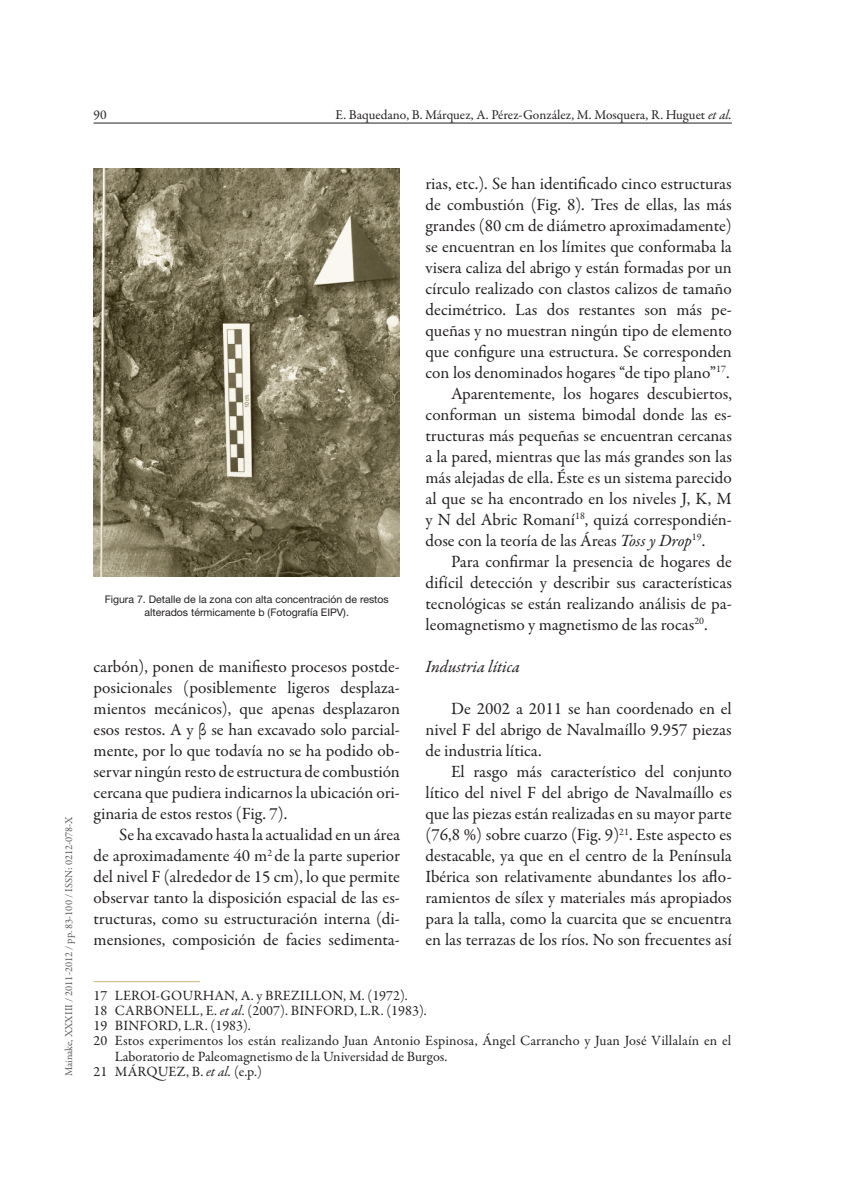
<style>
.page{position:relative;width:851px;height:1191px;background:#fff}
.page>*{position:absolute;margin:0;border:0;box-sizing:border-box;transform-origin:0 0}
.t1{font:17.25px/21px "Garamond Premr Pro";color:#231f20;text-align:justify}
.t2{font:italic 17.25px "Garamond Premr Pro";color:#231f20}
.t3{font:14.25px "Garamond Premr Pro";letter-spacing:.01em;color:#231f20}
.t4{font:13.5px "Garamond Premr Pro";color:#231f20}
.t5{font:10.5px/12.6px "Helvetica Neue LT Std";color:#231f20;text-align:center}
.t6{font:10.5px "Garamond Premr Pro";color:#57585a}
.s1{font-style:italic}
</style>
<div class="page">
<hr style="left:94px;top:123px;width:637px;height:1px;background:#231f20">
<img style="left:94px;top:168px;width:305px;height:408px">
<hr style="left:94px;top:981px;width:106px;height:1px;background:#ccb576">
<p class="t4" style="left:94px;top:106px;width:15px">90</p>
<p class="t4" style="left:335px;top:106px;width:398px">E. Baquedano, B. Márquez, A. Pérez-González, M. Mosquera, R. Huguet <span class="s1">et al.</span></p>
<p class="t6" style="left:62px;top:1076px;width:261px;rotate:-90deg">Mainake, XXXIII / 2011-2012 / pp. 83-100 / ISSN: 0212-078-X</p>
<p class="t5" style="left:105px;top:593px;width:285px">Figura 7. Detalle de la zona con alta concentración de restos alterados térmicamente b (Fotografía EIPV).</p>
<p class="t1" style="left:94px;top:656px;width:308px">carbón), ponen de manifiesto procesos postde&shy;posicionales (posiblemente ligeros desplaza&shy;mientos mecánicos), que apenas desplazaron esos restos. A y β se han excavado solo parcial&shy;mente, por lo que todavía no se ha podido ob&shy;servar ningún resto de estructura de combustión cercana que pudiera indicarnos la ubicación ori&shy;ginaria de estos restos (Fig. 7).</p>
<p class="t1" style="left:94px;top:824px;width:308px;text-indent:26px">Se ha excavado hasta la actualidad en un área de aproximadamente 40 m<sup>2</sup> de la parte superior del nivel F (alrededor de 15 cm), lo que permite observar tanto la disposición espacial de las es&shy;tructuras, como su estructuración interna (di&shy;mensiones, composición de facies sedimenta-</p>
<p class="t1" style="left:425px;top:173px;width:308px">rias, etc.). Se han identificado cinco estructuras</p>
<p class="t1" style="left:425px;top:194px;width:308px">de combustión (Fig. 8). Tres de ellas, las más</p>
<p class="t1" style="left:425px;top:215px;width:308px">grandes (80 cm de diámetro aproximadamente)</p>
<p class="t1" style="left:425px;top:236px;width:308px">se encuentran en los límites que conformaba la</p>
<p class="t1" style="left:425px;top:257px;width:308px">visera caliza del abrigo y están formadas por un</p>
<p class="t1" style="left:425px;top:278px;width:308px">círculo realizado con clastos calizos de tamaño</p>
<p class="t1" style="left:425px;top:299px;width:308px">decimétrico. Las dos restantes son más pe-</p>
<p class="t1" style="left:425px;top:320px;width:308px">queñas y no muestran ningún tipo de elemento</p>
<p class="t1" style="left:425px;top:341px;width:308px">que configure una estructura. Se corresponden</p>
<p class="t1" style="left:425px;top:362px;width:305px">con los denominados hogares “de tipo plano”<sup>17</sup>.</p>
<p class="t1" style="left:451px;top:383px;width:282px">Aparentemente, los hogares descubiertos,</p>
<p class="t1" style="left:425px;top:404px;width:308px">conforman un sistema bimodal donde las es-</p>
<p class="t1" style="left:425px;top:425px;width:308px">tructuras más pequeñas se encuentran cercanas</p>
<p class="t1" style="left:425px;top:446px;width:308px">a la pared, mientras que las más grandes son las</p>
<p class="t1" style="left:425px;top:467px;width:308px">más alejadas de ella. Éste es un sistema parecido</p>
<p class="t1" style="left:425px;top:488px;width:308px">al que se ha encontrado en los niveles J, K, M</p>
<p class="t1" style="left:425px;top:509px;width:308px">y N del Abric Romaní<sup>18</sup>, quizá correspondién-</p>
<p class="t1" style="left:425px;top:530px;width:281px">dose con la teoría de las Áreas <span class="s1">Toss y Drop</span><sup>19</sup>.</p>
<p class="t1" style="left:451px;top:551px;width:282px">Para confirmar la presencia de hogares de</p>
<p class="t1" style="left:425px;top:572px;width:308px">difícil detección y describir sus características</p>
<p class="t1" style="left:425px;top:593px;width:308px">tecnológicas se están realizando análisis de pa-</p>
<p class="t1" style="left:425px;top:614px;width:283px">leomagnetismo y magnetismo de las rocas<sup>20</sup>.</p>
<p class="t2" style="left:425px;top:656px;width:96px">Industria lítica</p>
<p class="t1" style="left:425px;top:698px;width:308px;text-indent:26px">De 2002 a 2011 se han coordenado en el nivel F del abrigo de Navalmaíllo 9.957 piezas de industria lítica.</p>
<p class="t1" style="left:425px;top:761px;width:308px;text-indent:26px">El rasgo más característico del conjunto lítico del nivel F del abrigo de Navalmaíllo es que las piezas están realizadas en su mayor parte (76,8 %) sobre cuarzo (Fig. 9)<sup>21</sup>. Este aspecto es destacable, ya que en el centro de la Península Ibérica son relativamente abundantes los aflo&shy;ramientos de sílex y materiales más apropiados para la talla, como la cuarcita que se encuentra en las terrazas de los ríos. No son frecuentes así</p>
<p class="t3" style="left:94px;top:987px;width:316px">17 LEROI-GOURHAN, A. y BREZILLON, M. (1972).</p>
<p class="t3" style="left:94px;top:1002px;width:334px">18 CARBONELL, E. <span class="s1">et al</span>. (2007). BINFORD, L.R. (1983).</p>
<p class="t3" style="left:94px;top:1017px;width:159px">19 BINFORD, L.R. (1983).</p>
<p class="t3" style="left:94px;top:1032px;width:639px">20 Estos experimentos los están realizando Juan Antonio Espinosa, Ángel Carrancho y Juan José Villalaín en el</p>
<p class="t3" style="left:115px;top:1047px;width:334px">Laboratorio de Paleomagnetismo de la Universidad de Burgos.</p>
<p class="t3" style="left:94px;top:1062px;width:170px">21 MÁRQUEZ, B. <span class="s1">et al.</span> (e.p.)</p>
</div>
